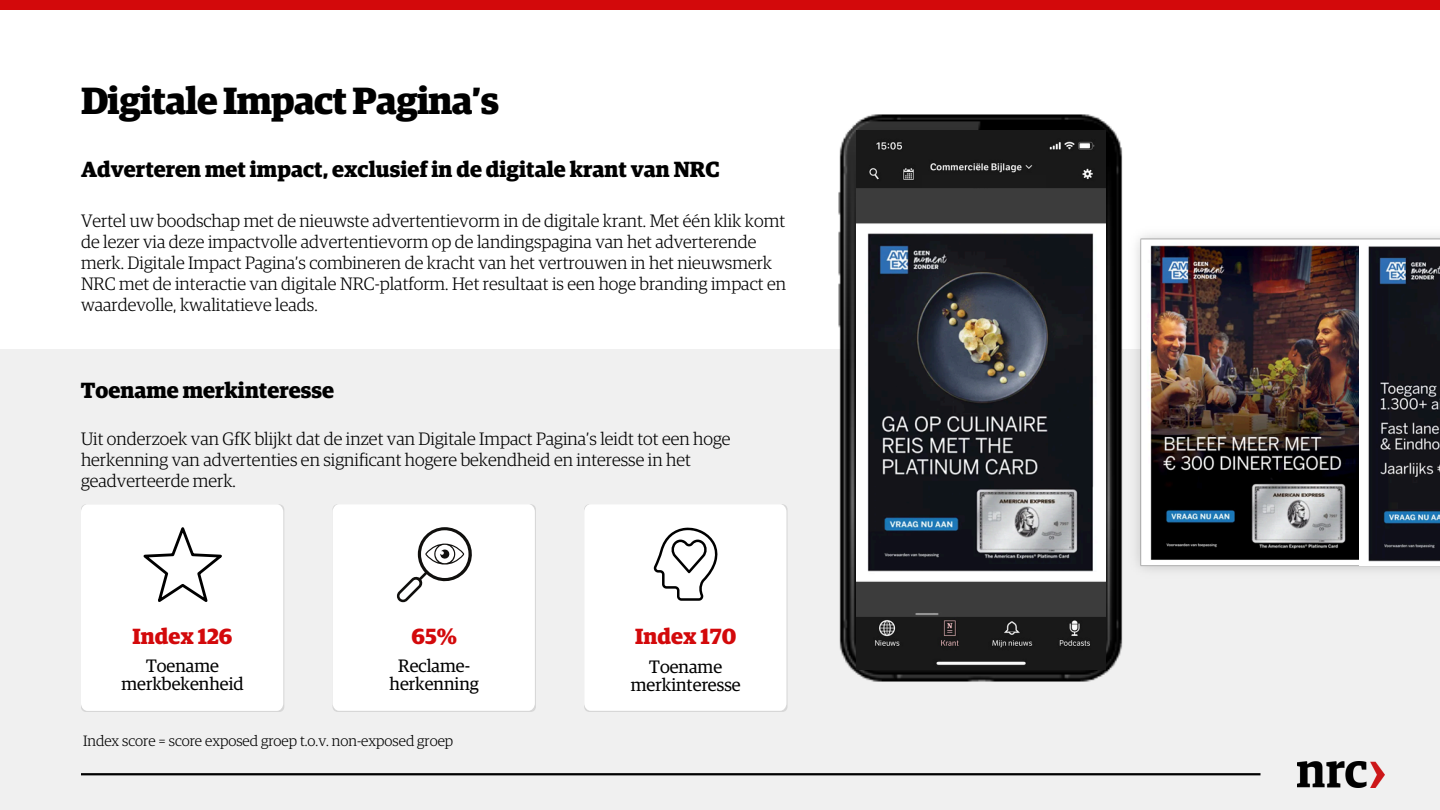
<style>
.page{position:relative;width:1440px;height:810px;background:#fff}
.page>*{position:absolute;margin:0;border:0;box-sizing:border-box;transform-origin:0 0}
.t1{font:700 38px "Guardian Egyp";letter-spacing:-.02em;color:#000}
.t2{font:700 22px "Guardian Egyp";color:#000}
.t3{font:700 22px "Guardian Egyp";color:#d3090b}
.t4{font:300 18px/21px "Guardian Egyp";color:#000}
.t5{font:18px/18px "Guardian Egyp";color:#000;text-align:center}
.t6{font:300 15px "Guardian Egyp";color:#000}
</style>
<div class="page">
<div style="left:0;top:349px;width:1440px;height:461px;background:#f0f0f0"></div>
<div style="left:81px;top:504px;width:203px;height:208px;background:#fff"></div>
<hr style="left:81px;top:773px;width:1179px;height:2px;background:#000">
<div style="left:332px;top:504px;width:204px;height:208px;background:#fff"></div>
<div style="left:584px;top:504px;width:204px;height:208px;background:#fff"></div>
<div style="left:0;top:0;width:1440px;height:9px;background:#d3090b"></div>
<img style="left:1297px;top:761px;width:88px;height:26px">
<img style="left:838px;top:115px;width:602px;height:567px">
<img style="left:857px;top:131px;width:249px;height:538px">
<img style="left:864px;top:230px;width:233px;height:345px">
<img style="left:1143px;top:243px;width:217px;height:317px">
<div style="left:922px;top:175px;width:124px;height:13px;background:#1a1a1a"></div>
<img style="left:1360px;top:243px;width:80px;height:322px">
<h2 class="t1" style="left:81px;top:84px;width:420px">DigitaleImpactPagina’s</h2>
<h3 class="t2" style="left:81px;top:160px;width:640px">Adverteren met impact, exclusief in de digitale krant van NRC</h3>
<h2 class="t4" style="left:81px;top:211px;width:707px">Vertel uw boodschap met de nieuwste advertentievorm in de digitale krant. Met één klik komt de lezer via deze impactvolle advertentievorm op de landingspagina van het adverterende merk. Digitale Impact Pagina’s combineren de kracht van het vertrouwen in het nieuwsmerk NRC met de interactie van digitale NRC-platform. Het resultaat is een hoge branding impact en waardevolle, kwalitatieve leads.</h2>
<p class="t2" style="left:81px;top:380px;width:255px">Toename merkinteresse</p>
<h2 class="t4" style="left:81px;top:429px;width:651px">Uit onderzoek van GfK blijkt dat de inzet van Digitale Impact Pagina’s leidt tot een hoge herkenning van advertenties en significant hogere bekendheid en interesse in het geadverteerde merk.</h2>
<h1 class="t3" style="left:133px;top:627px;width:101px">Index 126</h1>
<p class="t5" style="left:121px;top:658px;width:124px">Toename merkbekenheid</p>
<p class="t5" style="left:390px;top:658px;width:91px">Reclame&shy;herkenning</p>
<p class="t3" style="left:411px;top:627px;width:47px">65%</p>
<h3 class="t6" style="left:83px;top:734px;width:372px">Index score = score exposed groep t.o.v. non-exposed groep</h3>
<p class="t3" style="left:635px;top:627px;width:103px">Index 170</p>
<p class="t5" style="left:631px;top:659px;width:111px">Toename merkinteresse</p>
</div>
